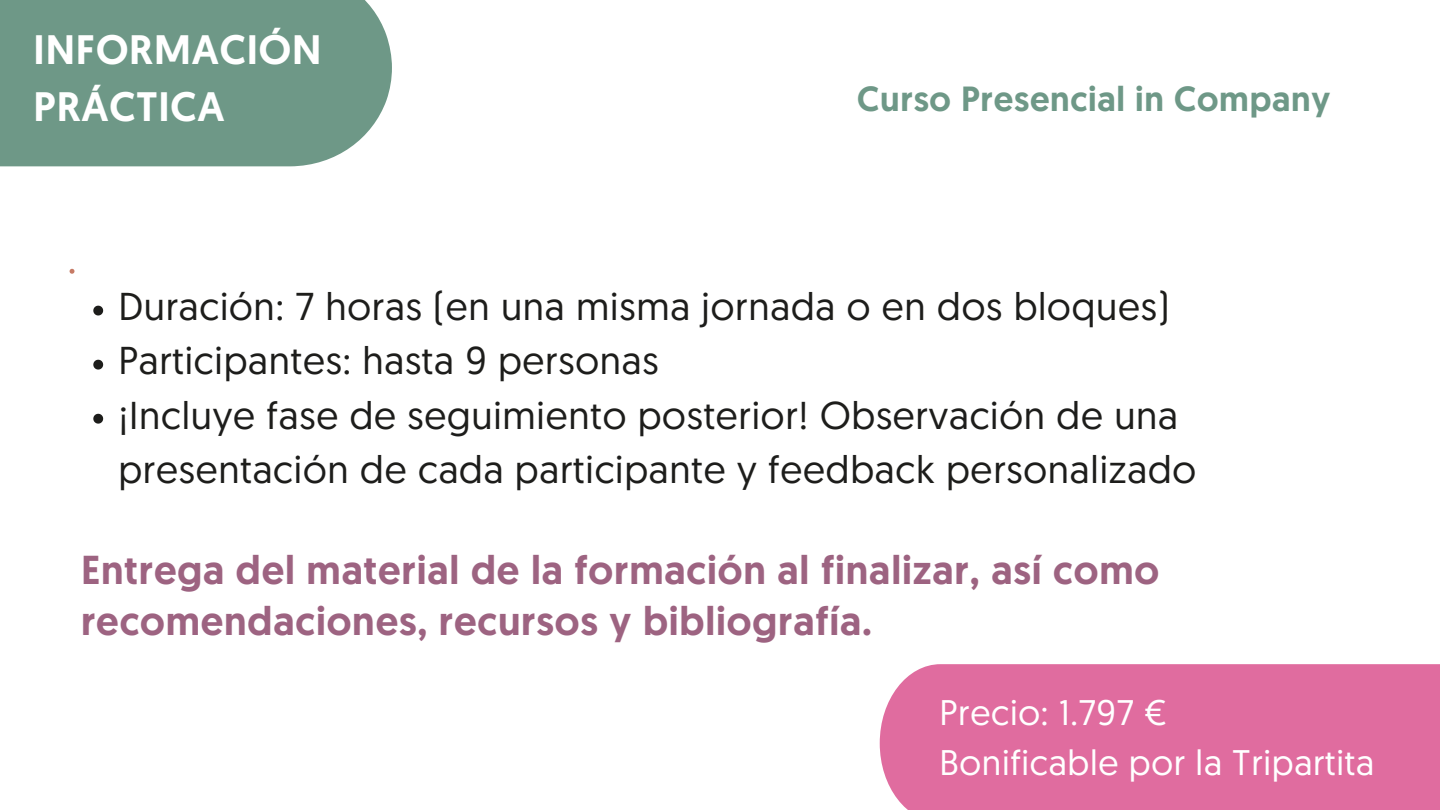
<style>
.page{position:relative;width:1440px;height:810px;background:#fff}
.page>*{position:absolute;margin:0;border:0;box-sizing:border-box;transform-origin:0 0}
.t1{font:500 41.1px/57.3px "Geomanist";letter-spacing:.02em;color:#fff}
.t2{font:500 40.3px/51px "Geomanist";letter-spacing:.02em;color:#9d6381}
.t3{font:38.8px/54.1px "Geomanist";letter-spacing:.02em;color:#1d1d1b}
.t4{font:35.5px "Geomanist";letter-spacing:.02em;color:#fff}
.t5{font:500 34.9px "Geomanist";letter-spacing:.02em;color:#6e9887}
</style>
<div class="page">
<svg style="left:70px;top:269px;width:4px;height:5px"></svg>
<svg style="left:93px;top:306px;width:10px;height:9px"></svg>
<svg style="left:93px;top:360px;width:10px;height:10px"></svg>
<svg style="left:93px;top:414px;width:10px;height:10px"></svg>
<div style="left:880px;top:664px;width:560px;height:146px;background:#e06c9f"></div>
<div style="left:0;top:0;width:392px;height:166px;background:#6e9887"></div>
<p class="t1" style="left:34px;top:25px;width:289px">INFORMACIÓN<br>PRÁCTICA</p>
<p class="t5" style="left:857px;top:85px;width:474px">Curso Presencial in Company</p>
<p class="t3" style="left:118px;top:284px;width:1053px">Duración: 7 horas (en una misma jornada o en dos bloques)</p>
<p class="t3" style="left:118px;top:338px;width:542px">Participantes: hasta 9 personas</p>
<p class="t3" style="left:118px;top:392px;width:1079px">¡Incluye fase de seguimiento posterior! Observación de una presentación de cada participante y feedback personalizado</p>
<p class="t2" style="left:81px;top:549px;width:1080px">Entrega del material de la formación al finalizar, así como recomendaciones, recursos y bibliografía.</p>
<p class="t4" style="left:940px;top:699px;width:229px">Precio: 1.797 €</p>
<p class="t4" style="left:940px;top:748px;width:436px">Bonificable por la Tripartita</p>
</div>
